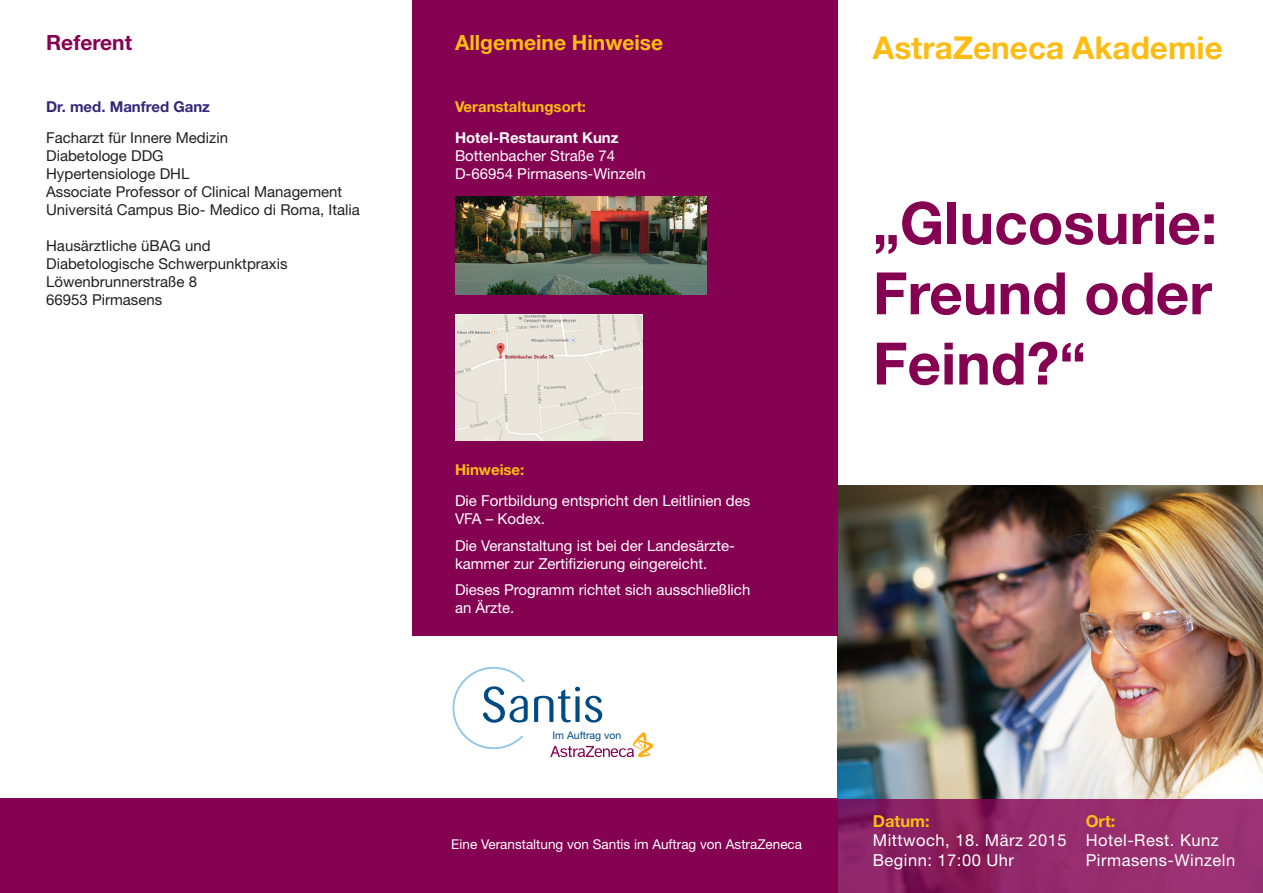
<style>
.page{position:relative;width:1263px;height:893px;background:#fff}
.page>*{position:absolute;margin:0;border:0;box-sizing:border-box;transform-origin:0 0}
.t1{font:700 58.5px/70.2px "Helvetica Neue LT";color:#850152;text-align:justify}
.t2{font:700 31.5px "Helvetica Neue LT";color:#fdbc12}
.t3{font:700 21px "Helvetica Neue LT";color:#fdbc12}
.t4{font:700 21px "Helvetica Neue LT";color:#850152}
.t5{font:16.5px/19.8px "Helvetica Neue LT";letter-spacing:.03em;color:#fff}
.t6{font:700 16.5px "Helvetica Neue LT";color:#fdbc12}
.t7{font:15px/18px "Helvetica Neue LT";color:#231f20}
.t8{font:15px/18px "Helvetica Neue LT";color:#fff}
.t9{font:700 15px "Helvetica Neue LT";color:#fdbc12}
.t10{font:700 15px "Helvetica Neue LT";color:#fff}
.t11{font:700 15px "Helvetica Neue LT";color:#33297a}
.t12{font:13.5px "Helvetica Neue LT";color:#fff}
.t13{font:10.5px "Helvetica Neue LT";color:#004b84}
</style>
<div class="page">
<img style="left:838px;top:485px;width:425px;height:314px">
<div style="left:412px;top:0;width:426px;height:636px;background:#850152"></div>
<div style="left:0;top:799px;width:838px;height:94px;background:#850152"></div>
<svg style="left:838px;top:799px;width:425px;height:94px;background:#912868"></svg>
<img style="left:455px;top:197px;width:251px;height:98px">
<svg style="left:534px;top:687px;width:68px;height:35px"></svg>
<svg style="left:452px;top:666px;width:76px;height:84px"></svg>
<svg style="left:550px;top:732px;width:103px;height:25px"></svg>
<img style="left:455px;top:314px;width:187px;height:127px">
<h3 class="t4" style="left:46px;top:30px;width:87px">Referent</h3>
<p class="t11" style="left:46px;top:97px;width:165px">Dr. med. Manfred Ganz</p>
<p class="t7" style="left:46px;top:128px;width:315px">Facharzt für Innere Medizin<br>Diabetologe DDG<br>Hypertensiologe DHL<br>Associate Professor of Clinical Management<br>Universitá Campus Bio- Medico di Roma, Italia</p>
<p class="t7" style="left:46px;top:236px;width:243px">Hausärztliche üBAG und<br>Diabetologische Schwerpunktpraxis<br>Löwenbrunnerstraße 8<br>66953 Pirmasens</p>
<h3 class="t3" style="left:455px;top:30px;width:210px">Allgemeine Hinweise</h3>
<p class="t9" style="left:455px;top:97px;width:133px">Veranstaltungsort:</p>
<p class="t10" style="left:455px;top:128px;width:165px">Hotel-Restaurant Kunz</p>
<p class="t8" style="left:455px;top:146px;width:192px">Bottenbacher Straße 74<br>D-66954 Pirmasens-Winzeln</p>
<p class="t9" style="left:455px;top:461px;width:71px">Hinweise:</p>
<p class="t8" style="left:455px;top:491px;width:297px">Die Fortbildung entspricht den Leitlinien des<br>VFA – Kodex.</p>
<p class="t8" style="left:455px;top:536px;width:282px">Die Veranstaltung ist bei der Landesärzte&shy;kammer zur Zertifizierung eingereicht.</p>
<p class="t8" style="left:455px;top:580px;width:297px">Dieses Programm richtet sich ausschließlich an Ärzte.</p>
<p class="t13" style="left:552px;top:729px;width:70px">Im Auftrag von</p>
<p class="t12" style="left:451px;top:836px;width:352px">Eine Veranstaltung von Santis im Auftrag von AstraZeneca</p>
<h2 class="t2" style="left:873px;top:28px;width:351px">AstraZeneca Akademie</h2>
<h1 class="t1" style="left:873px;top:187px;width:346px">„Glucosurie:<br>Freund oder Feind?“</h1>
<p class="t6" style="left:873px;top:810px;width:58px">Datum:</p>
<p class="t5" style="left:873px;top:830px;width:195px">Mittwoch, 18. März 2015<br>Beginn: 17:00 Uhr</p>
<p class="t6" style="left:1086px;top:810px;width:31px">Ort:</p>
<p class="t5" style="left:1086px;top:830px;width:151px">Hotel-Rest. Kunz<br>Pirmasens-Winzeln</p>
</div>
